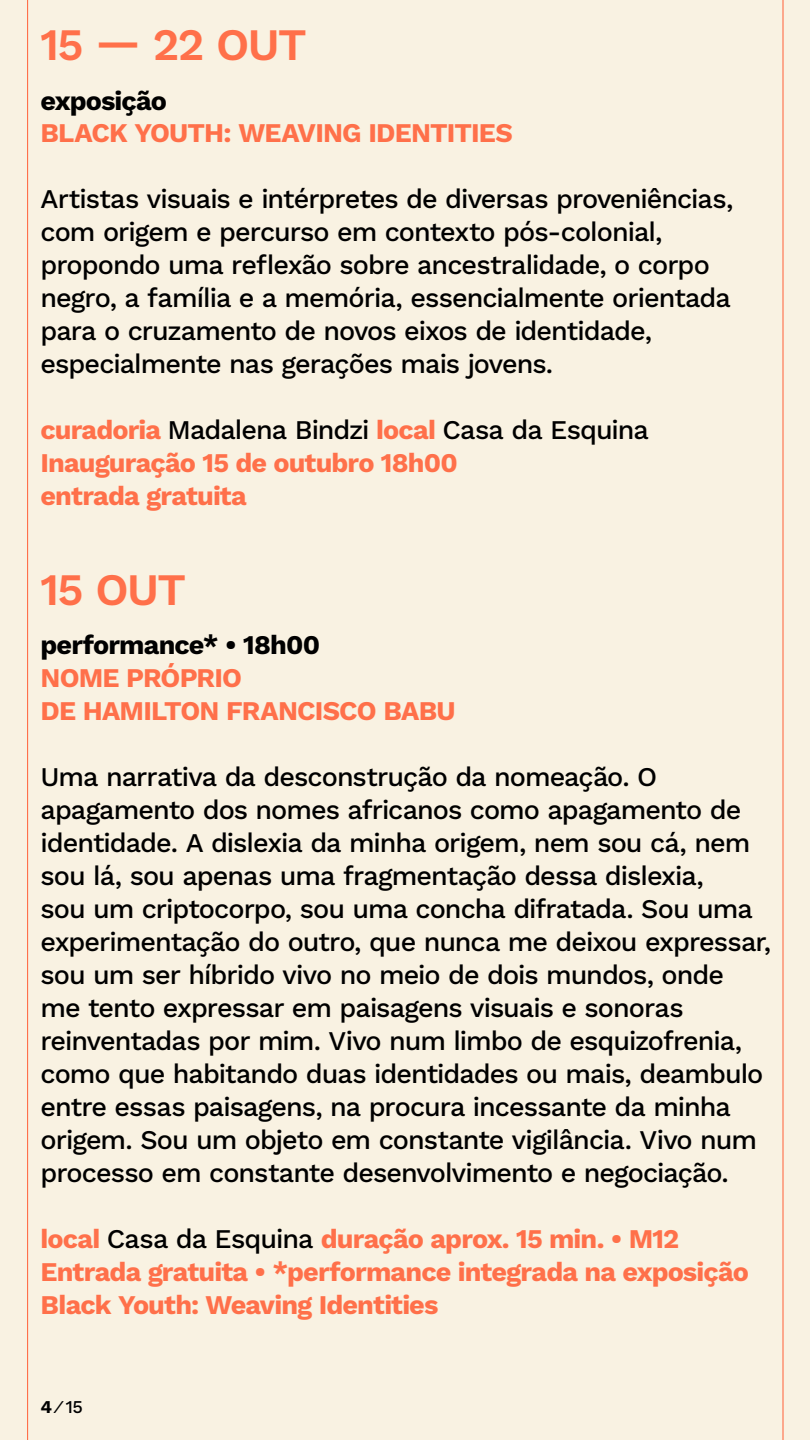
<style>
.page{position:relative;width:810px;height:1440px;background:#f9f2e2}
.page>*{position:absolute;margin:0;border:0;box-sizing:border-box;transform-origin:0 0}
.t1{font:600 45px "Work Sans";letter-spacing:-.04em;color:#ff704a}
.t2{font:500 27px/33px "Work Sans";letter-spacing:-.035em;color:#000}
.t3{font:700 27px/33px "Work Sans";letter-spacing:-.03em;color:#ff704a}
.t4{font:700 27px "Work Sans";letter-spacing:-.03em;color:#000}
.t5{font:500 18px "Work Sans";color:#000}
.s1{font-weight:500;color:#000}
.s2{font-weight:700}
</style>
<div class="page">
<hr style="left:782px;top:0;width:2px;height:1440px;background:#ff704a">
<hr style="left:27px;top:0;width:1px;height:1440px;background:#ff704a">
<h1 class="t1" style="left:40px;top:11px;width:268px">15 — 22 OUT</h1>
<p class="t4" style="left:40px;top:80px;width:128px">exposição</p>
<p class="t3" style="left:40px;top:116px;width:474px">BLACK YOUTH: WEAVING IDENTITIES</p>
<p class="t2" style="left:40px;top:182px;width:695px">Artistas visuais e intérpretes de diversas proveniências, com origem e percurso em contexto pós-colonial, propondo uma reflexão sobre ancestralidade, o corpo negro, a família e a memória, essencialmente orientada para o cruzamento de novos eixos de identidade, especialmente nas gerações mais jovens.</p>
<p class="t3" style="left:40px;top:413px;width:610px">curadoria <span class="s1">Madalena Bindzi</span> local <span class="s1">Casa da Esquina<br></span>Inauguração 15 de outubro 18h00<br>entrada gratuita</p>
<h1 class="t1" style="left:40px;top:555px;width:147px">15 OUT</h1>
<p class="t4" style="left:40px;top:624px;width:281px">performance* • 18h00</p>
<p class="t3" style="left:40px;top:660px;width:417px">NOME PRÓPRIO<br>DE HAMILTON FRANCISCO BABU</p>
<p class="t2" style="left:40px;top:759px;width:732px">Uma narrativa da desconstrução da nomeação. O apagamento dos nomes africanos como apagamento de identidade. A dislexia da minha origem, nem sou cá, nem sou lá, sou apenas uma fragmentação dessa dislexia,<br>sou um criptocorpo, sou uma concha difratada. Sou uma experimentação do outro, que nunca me deixou expressar, sou um ser híbrido vivo no meio de dois mundos, onde<br>me tento expressar em paisagens visuais e sonoras reinventadas por mim. Vivo num limbo de esquizofrenia, como que habitando duas identidades ou mais, deambulo entre essas paisagens, na procura incessante da minha origem. Sou um objeto em constante vigilância. Vivo num processo em constante desenvolvimento e negociação.</p>
<p class="t3" style="left:40px;top:1221px;width:710px">local <span class="s1">Casa da Esquina</span> duração aprox. 15 min. • M12<br>Entrada gratuita • *performance integrada na exposição<br>Black Youth: Weaving Identities</p>
<p class="t5" style="left:40px;top:1393px;width:44px"><span class="s2">4</span> ⁄ 15</p>
</div>
